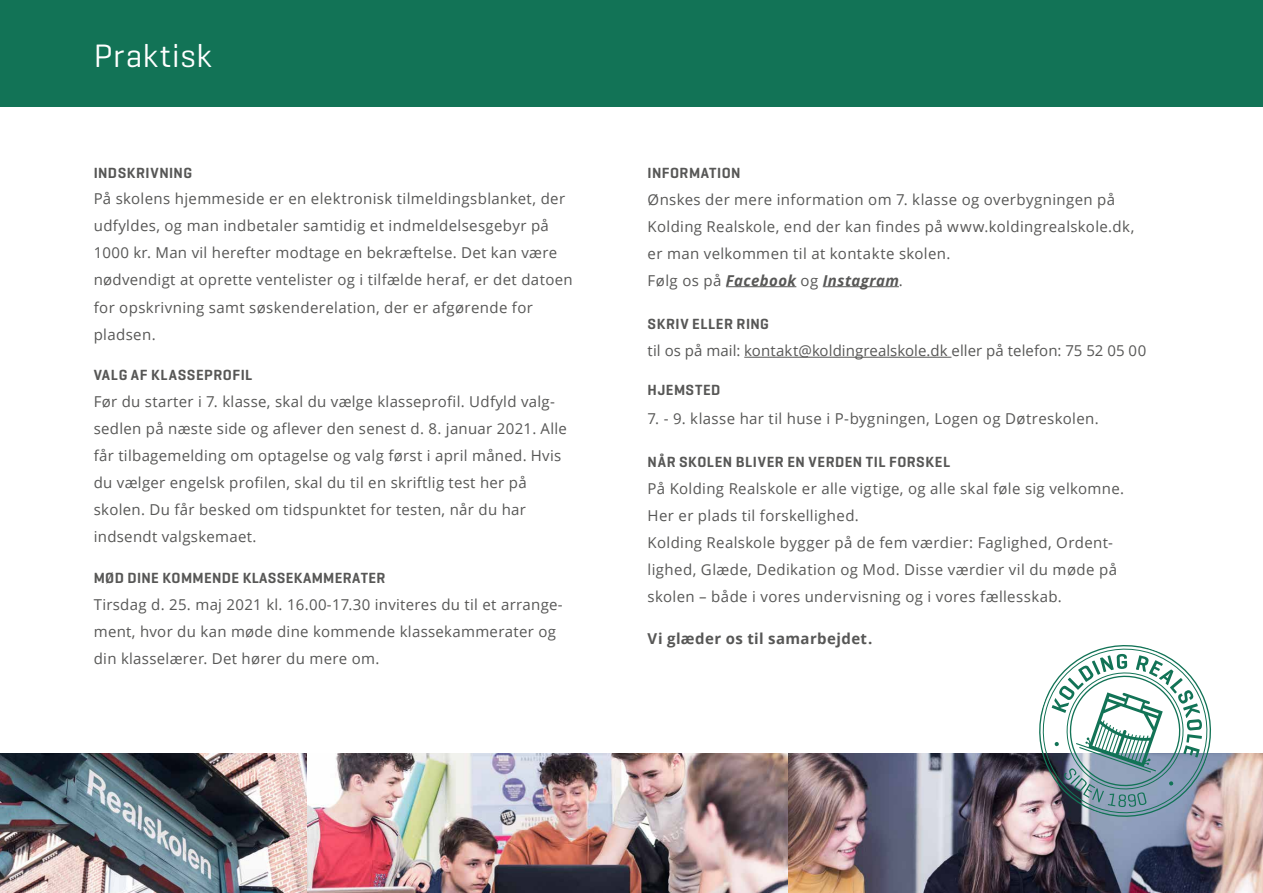
<style>
.page{position:relative;width:1263px;height:893px;background:#fff}
.page>*{position:absolute;margin:0;border:0;box-sizing:border-box;transform-origin:0 0}
.t1{font:33px "Geogrotesque";letter-spacing:.025em;color:#fff}
.t2{font:15px/27px "Open Sans";letter-spacing:.02em;color:#575756}
.t3{font:600 15px "Geogrotesque";letter-spacing:.03em;color:#575756}
.t4{font:700 15px "Open Sans";letter-spacing:.025em;color:#575756}
.s1{font-weight:700;font-style:italic}
</style>
<div class="page">
<div style="left:0;top:0;width:1263px;height:107px;background:#127356"></div>
<img style="left:306px;top:754px;width:957px;height:139px">
<svg style="left:1027px;top:645px;width:196px;height:182px"></svg>
<img style="left:0;top:754px;width:306px;height:139px">
<hr style="left:726px;top:286px;width:70px;height:1px;background:#575756">
<hr style="left:823px;top:286px;width:76px;height:1px;background:#575756">
<hr style="left:744px;top:357px;width:207px;height:1px;background:#575756">
<h1 class="t1" style="left:94px;top:35px;width:119px">Praktisk</h1>
<p class="t3" style="left:94px;top:163px;width:100px">INDSKRIVNING</p>
<p class="t2" style="left:94px;top:185px;width:481px">På skolens hjemmeside er en elektronisk tilmeldingsblanket, der udfyldes, og man indbetaler samtidig et indmeldelsesgebyr på 1000 kr. Man vil herefter modtage en bekræftelse. Det kan være nødvendigt at oprette ventelister og i tilfælde heraf, er det datoen for opskrivning samt søskenderelation, der er afgørende for pladsen.</p>
<p class="t3" style="left:94px;top:366px;width:160px">VALG AF KLASSEPROFIL</p>
<p class="t2" style="left:94px;top:387px;width:475px">Før du starter i 7. klasse, skal du vælge klasseprofil. Udfyld valg&shy;sedlen på næste side og aflever den senest d. 8. januar 2021. Alle får tilbagemelding om optagelse og valg først i april måned. Hvis du vælger engelsk profilen, skal du til en skriftlig test her på skolen. Du får besked om tidspunktet for testen, når du har indsendt valgskemaet.</p>
<p class="t3" style="left:94px;top:568px;width:293px">MØD DINE KOMMENDE KLASSEKAMMERATER</p>
<p class="t2" style="left:94px;top:590px;width:470px">Tirsdag d. 25. maj 2021 kl. 16.00-17.30 inviteres du til et arrange&shy;ment, hvor du kan møde dine kommende klassekammerater og din klasselærer. Det hører du mere om.</p>
<p class="t3" style="left:648px;top:163px;width:94px">INFORMATION</p>
<p class="t2" style="left:648px;top:185px;width:488px">Ønskes der mere information om 7. klasse og overbygningen på Kolding Realskole, end der kan findes på www.koldingrealskole.dk, er man velkommen til at kontakte skolen.<br>Følg os på <span class="s1">Facebook</span> og <span class="s1">Instagram</span>.</p>
<p class="t3" style="left:648px;top:315px;width:123px">SKRIV ELLER RING</p>
<p class="t2" style="left:648px;top:337px;width:500px">til os på mail: kontakt@koldingrealskole.dk eller på telefon: 75 52 05 00</p>
<p class="t3" style="left:648px;top:381px;width:74px">HJEMSTED</p>
<p class="t2" style="left:648px;top:404px;width:453px">7. - 9. klasse har til huse i P-bygningen, Logen og Døtreskolen.</p>
<p class="t3" style="left:648px;top:453px;width:304px">NÅR SKOLEN BLIVER EN VERDEN TIL FORSKEL</p>
<p class="t2" style="left:648px;top:475px;width:478px">På Kolding Realskole er alle vigtige, og alle skal føle sig velkomne.<br>Her er plads til forskellighed.<br>Kolding Realskole bygger på de fem værdier: Faglighed, Ordent&shy;lighed, Glæde, Dedikation og Mod. Disse værdier vil du møde på skolen – både i vores undervisning og i vores fællesskab.</p>
<p class="t4" style="left:648px;top:628px;width:226px">Vi glæder os til samarbejdet.</p>
</div>
